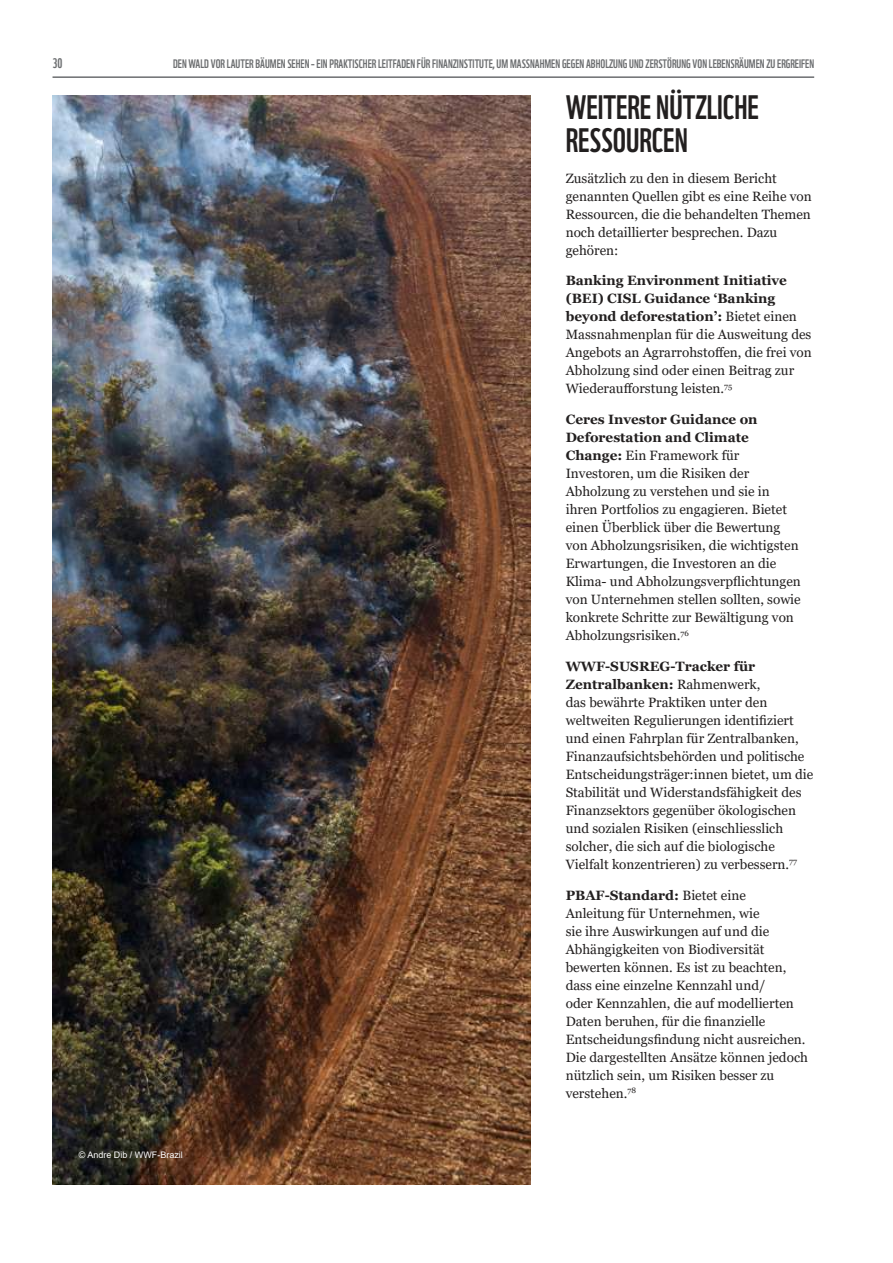
<style>
.page{position:relative;width:893px;height:1263px;background:#fff}
.page>*{position:absolute;margin:0;border:0;box-sizing:border-box;transform-origin:0 0}
.t1{font:33px/33px "WWF";color:#221f1f}
.t2{font:13.5px/18px "Georgia";color:#221f1f}
.t3{font:13.5px "WWF";color:#6c6e70}
.t4{font:12px "WWF";color:#6c6e70}
.t5{font:9px "Arial";color:#fff}
.s1{font-weight:700}
</style>
<div class="page">
<hr style="left:53px;top:76px;width:761px;height:2px;background:#6c6e70">
<img style="left:53px;top:95px;width:477px;height:1089px">
<p class="t3" style="left:53px;top:56px;width:11px">30</p>
<p class="t4" style="left:173px;top:57px;width:643px">DEN WALD VOR LAUTER BÄUMEN SEHEN – EIN PRAKTISCHER LEITFADEN FÜR FINANZINSTITUTE, UM MASSNAHMEN GEGEN ABHOLZUNG UND ZERSTÖRUNG VON LEBENSRÄUMEN ZU ERGREIFEN</p>
<h1 class="t1" style="left:566px;top:91px;width:195px">WEITERE NÜTZLICHE<br>RESSOURCEN</h1>
<p class="t2" style="left:566px;top:169px;width:248px">Zusätzlich zu den in diesem Bericht genannten Quellen gibt es eine Reihe von<br>Ressourcen, die die behandelten Themen noch detaillierter besprechen. Dazu gehören:</p>
<p class="t2" style="left:566px;top:272px;width:248px"><span class="s1">Banking Environment Initiative (BEI) CISL Guidance ‘Banking beyond deforestation’:</span> Bietet einen Massnahmenplan für die Ausweitung des Angebots an Agrarrohsto昀昀en, die frei von Abholzung sind oder einen Beitrag zur Wiederau昀昀orstung leisten.<sup>75</sup></p>
<p class="t2" style="left:566px;top:410px;width:237px"><span class="s1">Ceres Investor Guidance on Deforestation and Climate Change:</span> Ein Framework für Investoren, um die Risiken der Abholzung zu verstehen und sie in ihren Portfolios zu engagieren. Bietet einen Überblick über die Bewertung von Abholzungsrisiken, die wichtigsten Erwartungen, die Investoren an die Klima- und Abholzungsverp昀氀ichtungen von Unternehmen stellen sollten, sowie konkrete Schritte zur Bewältigung von Abholzungsrisiken.<sup>76</sup></p>
<p class="t2" style="left:566px;top:657px;width:249px"><span class="s1">WWF-SUSREG-Tracker für Zentralbanken:</span> Rahmenwerk,<br>das bewährte Praktiken unter den weltweiten Regulierungen identi昀椀ziert und einen Fahrplan für Zentralbanken, Finanzaufsichtsbehörden und politische Entscheidungsträger:innen bietet, um die Stabilität und Widerstandsfähigkeit des Finanzsektors gegenüber ökologischen und sozialen Risiken (einschliesslich solcher, die sich auf die biologische Vielfalt konzentrieren) zu verbessern.<sup>77</sup></p>
<p class="t2" style="left:566px;top:886px;width:244px"><span class="s1">PBAF-Standard:</span> Bietet eine<br>Anleitung für Unternehmen, wie<br>sie ihre Auswirkungen auf und die Abhängigkeiten von Biodiversität bewerten können. Es ist zu beachten, dass eine einzelne Kennzahl und/<br>oder Kennzahlen, die auf modellierten Daten beruhen, für die 昀椀nanzielle Entscheidungs昀椀ndung nicht ausreichen.<br>Die dargestellten Ansätze können jedoch nützlich sein, um Risiken besser zu verstehen.<sup>78</sup></p>
<p class="t5" style="left:79px;top:1151px;width:106px">© Andre Dib / WWF-Brazil</p>
</div>
